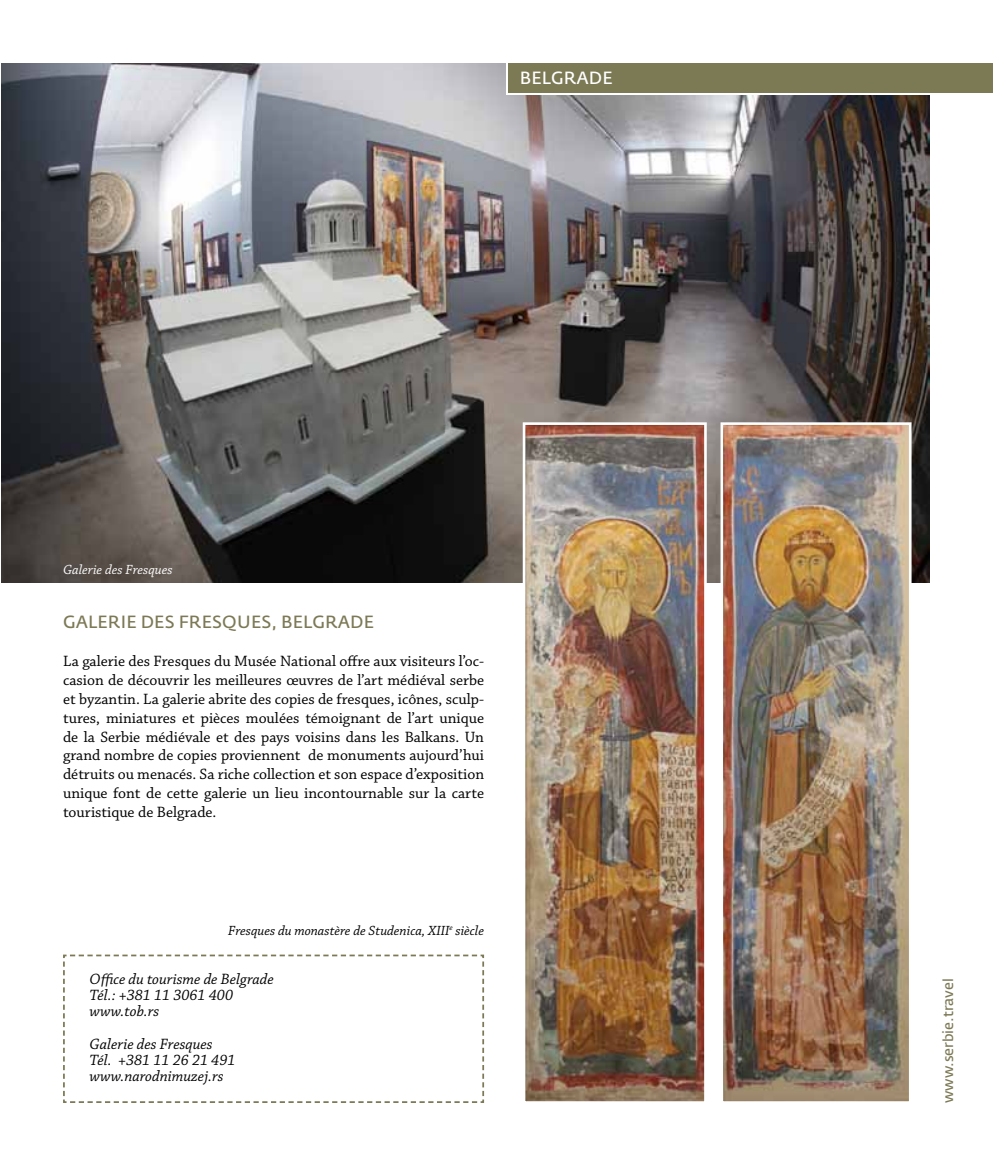
<style>
.page{position:relative;width:993px;height:1166px;background:#fff}
.page>*{position:absolute;margin:0;border:0;box-sizing:border-box;transform-origin:0 0}
.t1{font:17.5px "Fedra Sans Pro";color:#7c7955}
.t2{font:17.5px "Fedra Sans Pro";color:#fff}
.t3{font:15.75px/18.9px "Chaparral Pro";color:#000;text-align:justify}
.t4{font:italic 15.75px/16.1px "Chaparral Pro";color:#000}
.t5{font:italic 14px "Chaparral Pro";color:#000}
.t6{font:italic 14px "Chaparral Pro";color:#fff}
.t7{font:14px "Fedra Sans Pro";color:#7c7955}
</style>
<div class="page">
<img style="left:1px;top:63px;width:928px;height:520px">
<svg style="left:63px;top:954px;width:422px;height:149px"></svg>
<img style="left:521px;top:421px;width:186px;height:681px">
<img style="left:719px;top:421px;width:193px;height:681px">
<div style="left:506px;top:61px;width:486px;height:34px;background:#fff"></div>
<div style="left:508px;top:63px;width:484px;height:30px;background:#7c7955"></div>
<p class="t2" style="left:519px;top:67px;width:13px">BELGRADE</p>
<p class="t6" style="left:63px;top:562px;width:111px">Galerie des Fresques</p>
<p class="t1" style="left:63px;top:611px;width:12px">GALERIE</p>
<p class="t1" style="left:141px;top:611px;width:12px">DES</p>
<p class="t1" style="left:179px;top:611px;width:12px">FRES</p>
<p class="t1" style="left:222px;top:611px;width:27px">QUES</p>
<p class="t1" style="left:271px;top:611px;width:22px">, BELGRADE</p>
<p class="t3" style="left:63px;top:652px;width:422px">La galerie des Fresques du Musée National offre aux visiteurs l’oc&shy;casion de découvrir les meilleures œuvres de l’art médiéval serbe et byzantin. La galerie abrite des copies de fresques, icônes, sculp&shy;tures, miniatures et pièces moulées témoignant de l’art unique de la Serbie médiévale et des pays voisins dans les Balkans. Un grand nombre de copies proviennent de monuments aujourd’hui détruits ou menacés. Sa riche collection et son espace d’exposition unique font de cette galerie un lieu incontournable sur la carte touristique de Belgrade.</p>
<p class="t5" style="left:228px;top:923px;width:257px">Fresques du monastère de Studenica, XIII<sup>e</sup> siècle</p>
<p class="t4" style="left:90px;top:972px;width:186px">Office du tourisme de Belgrade<br>Tél.: +381 11 3061 400 www.tob.rs</p>
<p class="t4" style="left:90px;top:1036px;width:147px">Galerie des Fresques<br>Tél. +381 11 26 21 491 www.narodnimuzej.rs</p>
<p class="t7" style="left:939px;top:1103px;width:126px;rotate:-90deg">www.serbie.travel</p>
</div>
